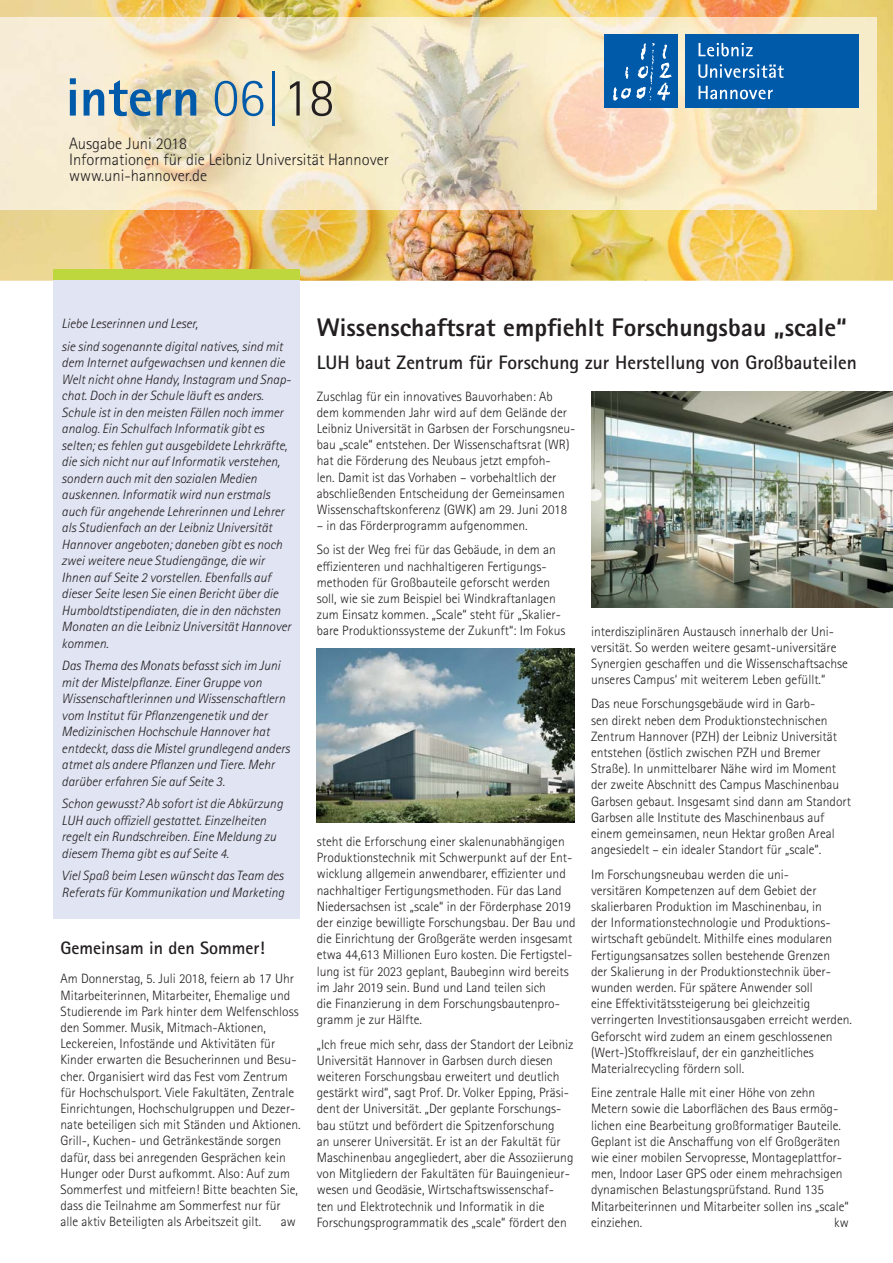
<style>
.page{position:relative;width:893px;height:1263px;background:#fff}
.page>*{position:absolute;margin:0;border:0;box-sizing:border-box;transform-origin:0 0}
.t1{font:800 54px "Rotis Sans Serif Std";color:#005aaa}
.t2{font:800 25.5px "Rotis Sans Serif Std";color:#231f20}
.t3{font:700 19.5px "Rotis Sans Serif Std";color:#231f20}
.t4{font:700 18px "Rotis Sans Serif Std";color:#231f20}
.t5{font:300 16.5px/16.2px "Rotis Sans Serif Std";color:#231f20}
.t6{font:300 13.5px/16.2px "Rotis Sans Serif Std";color:#231f20}
.t7{font:italic 300 13.5px/16.5px "Rotis Sans Serif Std";color:#231f20}
.s1{font-weight:300}
.s2{font-weight:300;color:#231f20}
</style>
<div class="page">
<img style="left:0;top:0;width:893px;height:281px">
<img style="left:0;top:17px;width:877px;height:192px">
<div style="left:685px;top:34px;width:174px;height:74px;background:#005aaa"></div>
<div style="left:604px;top:34px;width:73px;height:74px;background:#005aaa"></div>
<svg style="left:698px;top:43px;width:55px;height:13px"></svg>
<svg style="left:698px;top:64px;width:86px;height:14px"></svg>
<svg style="left:698px;top:86px;width:75px;height:13px"></svg>
<svg style="left:613px;top:43px;width:59px;height:58px"></svg>
<div style="left:53px;top:270px;width:247px;height:11px;background:#bed73d"></div>
<div style="left:53px;top:281px;width:247px;height:638px;background:#e0e4f3"></div>
<img style="left:591px;top:391px;width:302px;height:216px">
<img style="left:317px;top:648px;width:257px;height:175px">
<h1 class="t1" style="left:66px;top:65px;width:270px">intern <span class="s1">06|</span><span class="s2">18</span></h1>
<p class="t5" style="left:69px;top:137px;width:321px">Ausgabe Juni 2018<br>Informationen für die Leibniz Universität Hannover www.uni-hannover.de</p>
<p class="t7" style="left:62px;top:314px;width:223px;line-height:22.5px">Liebe Leserinnen und Leser,<br>sie sind sogenannte digital natives, sind mit</p>
<p class="t7" style="left:62px;top:356px;width:231px">dem Internet aufgewachsen und kennen die Welt nicht ohne Handy, Instagram und Snap&shy;chat. Doch in der Schule läuft es anders.<br>Schule ist in den meisten Fällen noch immer analog. Ein Schulfach Informatik gibt es selten; es fehlen gut ausgebildete Lehrkräfte, die sich nicht nur auf Informatik verstehen, sondern auch mit den sozialen Medien auskennen. Informatik wird nun erstmals auch für angehende Lehrerinnen und Lehrer als Studienfach an der Leibniz Universität Hannover angeboten; daneben gibt es noch zwei weitere neue Studiengänge, die wir Ihnen auf Seite 2 vorstellen. Ebenfalls auf dieser Seite lesen Sie einen Bericht über die Humboldtstipendiaten, die in den nächsten Monaten an die Leibniz Universität Hannover kommen.</p>
<p class="t7" style="left:62px;top:658px;width:230px">Das Thema des Monats befasst sich im Juni mit der Mistelpflanze. Einer Gruppe von Wissenschaftlerinnen und Wissenschaftlern vom Institut für Pflanzengenetik und der Medizinischen Hochschule Hannover hat entdeckt, dass die Mistel grundlegend anders atmet als andere Pflanzen und Tiere. Mehr darüber erfahren Sie auf Seite 3.</p>
<p class="t7" style="left:62px;top:796px;width:223px">Schon gewusst? Ab sofort ist die Abkürzung LUH auch offiziell gestattet. Einzelheiten regelt ein Rundschreiben. Eine Meldung zu diesem Thema gibt es auf Seite 4.</p>
<p class="t7" style="left:62px;top:868px;width:224px">Viel Spaß beim Lesen wünscht das Team des<br>Referats für Kommunikation und Marketing</p>
<h3 class="t4" style="left:61px;top:942px;width:206px">Gemeinsam in den Sommer!</h3>
<p class="t6" style="left:61px;top:972px;width:242px">Am Donnerstag, 5. Juli 2018, feiern ab 17 Uhr Mitarbeiterinnen, Mitarbeiter, Ehemalige und Studierende im Park hinter dem Welfenschloss den Sommer. Musik, Mitmach-Aktionen, Leckereien, Infostände und Aktivitäten für Kinder erwarten die Besucherinnen und Besu&shy;cher. Organisiert wird das Fest vom Zentrum für Hochschulsport. Viele Fakultäten, Zentrale Einrichtungen, Hochschulgruppen und Dezer&shy;nate beteiligen sich mit Ständen und Aktionen.<br>Grill-, Kuchen- und Getränkestände sorgen dafür, dass bei anregenden Gesprächen kein Hunger oder Durst aufkommt. Also: Auf zum Sommerfest und mitfeiern! Bitte beachten Sie, dass die Teilnahme am Sommerfest nur für alle aktiv Beteiligten als Arbeitszeit gilt.</p>
<p class="t6" style="left:281px;top:1215px;width:16px">aw</p>
<h2 class="t2" style="left:317px;top:312px;width:532px">Wissenschaftsrat empfiehlt Forschungsbau „scale“</h2>
<h3 class="t3" style="left:317px;top:355px;width:542px">LUH baut Zentrum für Forschung zur Herstellung von Großbauteilen</h3>
<p class="t6" style="left:317px;top:389px;width:260px">Zuschlag für ein innovatives Bauvorhaben: Ab dem kommenden Jahr wird auf dem Gelände der Leibniz Universität in Garbsen der Forschungsneu&shy;bau „scale“ entstehen. Der Wissenschaftsrat (WR) hat die Förderung des Neubaus jetzt empfoh-<br>len. Damit ist das Vorhaben – vorbehaltlich der abschließenden Entscheidung der Gemeinsamen Wissenschaftskonferenz (GWK) am 29. Juni 2018</p>
<p class="t6" style="left:317px;top:514px;width:240px;line-height:24.3px">– in das Förderprogramm aufgenommen.<br>So ist der Weg frei für das Gebäude, in dem an</p>
<p class="t6" style="left:317px;top:559px;width:250px">effizienteren und nachhaltigeren Fertigungs&shy;methoden für Großbauteile geforscht werden soll, wie sie zum Beispiel bei Windkraftanlagen zum Einsatz kommen. „Scale“ steht für „Skalier&shy;bare Produktionssysteme der Zukunft“: Im Fokus</p>
<p class="t6" style="left:317px;top:834px;width:260px">steht die Erforschung einer skalenunabhängigen Produktionstechnik mit Schwerpunkt auf der Ent&shy;wicklung allgemein anwendbarer, effizienter und nachhaltiger Fertigungsmethoden. Für das Land Niedersachsen ist „scale“ in der Förderphase 2019 der einzige bewilligte Forschungsbau. Der Bau und die Einrichtung der Großgeräte werden insgesamt etwa 44,613 Millionen Euro kosten. Die Fertigstel&shy;lung ist für 2023 geplant, Baubeginn wird bereits im Jahr 2019 sein. Bund und Land teilen sich<br>die Finanzierung in dem Forschungsbautenpro&shy;gramm je zur Hälfte.</p>
<p class="t6" style="left:317px;top:1037px;width:258px">„Ich freue mich sehr, dass der Standort der Leibniz Universität Hannover in Garbsen durch diesen weiteren Forschungsbau erweitert und deutlich gestärkt wird“, sagt Prof. Dr. Volker Epping, Präsi&shy;dent der Universität. „Der geplante Forschungs&shy;bau stützt und befördert die Spitzenforschung<br>an unserer Universität. Er ist an der Fakultät für Maschinenbau angegliedert, aber die Assoziierung von Mitgliedern der Fakultäten für Bauingenieur&shy;wesen und Geodäsie, Wirtschaftswissenschaf&shy;ten und Elektrotechnik und Informatik in die Forschungsprogrammatik des „scale“ fördert den</p>
<p class="t6" style="left:591px;top:624px;width:258px">interdisziplinären Austausch innerhalb der Uni&shy;versität. So werden weitere gesamt-universitäre Synergien geschaffen und die Wissenschaftsachse unseres Campus‘ mit weiterem Leben gefüllt.“</p>
<p class="t6" style="left:591px;top:697px;width:261px">Das neue Forschungsgebäude wird in Garb-<br>sen direkt neben dem Produktionstechnischen Zentrum Hannover (PZH) der Leibniz Universität entstehen (östlich zwischen PZH und Bremer Straße). In unmittelbarer Nähe wird im Moment der zweite Abschnitt des Campus Maschinenbau Garbsen gebaut. Insgesamt sind dann am Standort Garbsen alle Institute des Maschinenbaus auf einem gemeinsamen, neun Hektar großen Areal angesiedelt – ein idealer Standort für „scale“.</p>
<p class="t6" style="left:591px;top:867px;width:262px">Im Forschungsneubau werden die uni-<br>versitären Kompetenzen auf dem Gebiet der skalierbaren Produktion im Maschinenbau, in<br>der Informationstechnologie und Produktions&shy;wirtschaft gebündelt. Mithilfe eines modularen Fertigungsansatzes sollen bestehende Grenzen<br>der Skalierung in der Produktionstechnik über&shy;wunden werden. Für spätere Anwender soll<br>eine Effektivitätssteigerung bei gleichzeitig verringerten Investitionsausgaben erreicht werden.<br>Geforscht wird zudem an einem geschlossenen (Wert-)Stoffkreislauf, der ein ganzheitliches Materialrecycling fördern soll.</p>
<p class="t6" style="left:591px;top:1086px;width:259px">Eine zentrale Halle mit einer Höhe von zehn Metern sowie die Laborflächen des Baus ermög&shy;lichen eine Bearbeitung großformatiger Bauteile.<br>Geplant ist die Anschaffung von elf Großgeräten wie einer mobilen Servopresse, Montageplattfor&shy;men, Indoor Laser GPS oder einem mehrachsigen dynamischen Belastungsprüfstand. Rund 135<br>Mitarbeiterinnen und Mitarbeiter sollen ins „scale“ einziehen.</p>
<p class="t6" style="left:834px;top:1215px;width:16px">kw</p>
</div>
